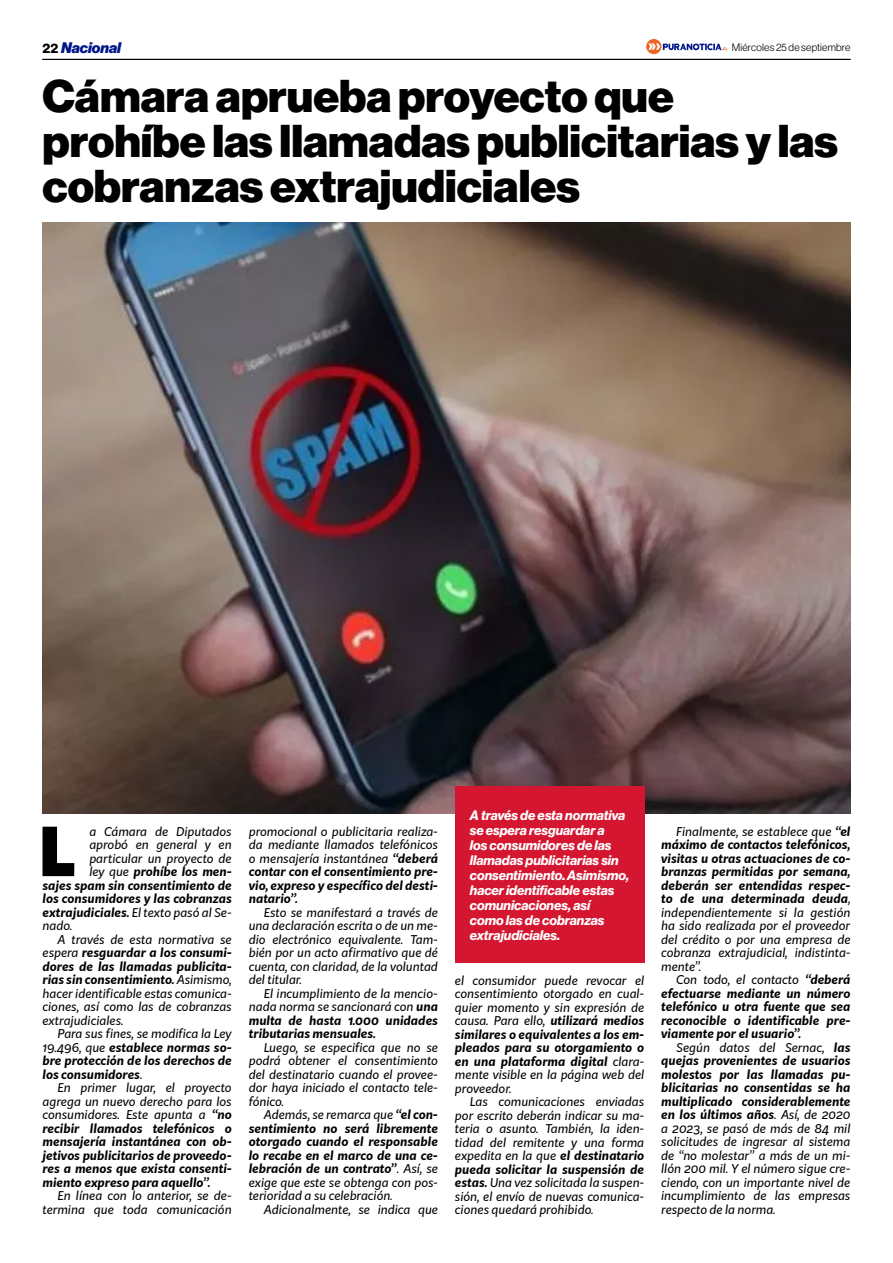
<style>
.page{position:relative;width:893px;height:1263px;background:#fff}
.page>*{position:absolute;margin:0;border:0;box-sizing:border-box;transform-origin:0 0}
.t1{font:900 66.3px "Kit Sans";color:#000}
.t2{font:45px/45px "N Haas Grotesk DS Pro 95 Blk";color:#000}
.t3{font:15px "N Haas Grotesk DS Pro 96 Blk It";color:#00178a}
.t4{font:13.5px/15px "N Haas Grotesk DS Pro 76 Bd It";color:#fff}
.t5{font:italic 12px/13.5px "Kit Sans";color:#000;text-align:justify}
.t6{font:italic 700 12px/13.5px "Kit Sans";color:#000;text-align:justify}
.t7{font:10.5px "N Haas Grotesk DS Pro 45 Lt";letter-spacing:.015em;color:#000}
.s1{font-family:"N Haas Grotesk DS Pro 75 Bd";font-size:13.5px;color:#000}
.s2{font-weight:400}
.s3{font-weight:700}
</style>
<div class="page">
<hr style="left:43px;top:59px;width:807px;height:1px;background:#000">
<svg style="left:646px;top:39px;width:82px;height:15px"></svg>
<img style="left:43px;top:223px;width:807px;height:591px">
<div style="left:455px;top:787px;width:189px;height:176px;background:#d41630"></div>
<p class="t3" style="left:43px;top:39px;width:80px"><span class="s1">22</span> Nacional</p>
<p class="t7" style="left:732px;top:41px;width:120px">Miércoles 25 de septiembre</p>
<h2 class="t2" style="left:43px;top:74px;width:797px">Cámara aprueba proyecto que prohíbe las llamadas publicitarias y las cobranzas extrajudiciales</h2>
<h1 class="t1" style="left:39px;top:791px;width:39px">L</h1>
<p class="t5" style="left:89px;top:824px;width:144px">a Cámara de Diputados</p>
<p class="t5" style="left:89px;top:837px;width:144px">aprobó en general y en</p>
<p class="t5" style="left:89px;top:851px;width:144px">particular un proyecto de</p>
<p class="t6" style="left:89px;top:864px;width:144px"><span class="s2">ley que</span> prohíbe los men-</p>
<p class="t6" style="left:43px;top:877px;width:191px">sajes spam sin consentimiento de</p>
<p class="t6" style="left:43px;top:891px;width:191px">los consumidores y las cobranzas</p>
<p class="t6" style="left:43px;top:904px;width:191px">extrajudiciales. <span class="s2">El texto pasó al Se-</span></p>
<p class="t5" style="left:43px;top:918px;width:31px">nado.</p>
<p class="t5" style="left:58px;top:932px;width:176px">A través de esta normativa se</p>
<p class="t6" style="left:43px;top:945px;width:191px"><span class="s2">espera</span> resguardar a los consumi-</p>
<p class="t6" style="left:43px;top:958px;width:191px">dores de las llamadas publicita-</p>
<p class="t6" style="left:43px;top:972px;width:191px">rias sin consentimiento. <span class="s2">Asimismo,</span></p>
<p class="t5" style="left:43px;top:986px;width:191px">hacer identificable estas comunica-</p>
<p class="t5" style="left:43px;top:999px;width:191px">ciones, así como las de cobranzas</p>
<p class="t5" style="left:43px;top:1013px;width:83px">extrajudiciales.</p>
<p class="t5" style="left:58px;top:1026px;width:176px">Para sus fines, se modifica la Ley</p>
<p class="t6" style="left:43px;top:1039px;width:191px"><span class="s2">19.496, que</span> establece normas so-</p>
<p class="t6" style="left:43px;top:1053px;width:191px">bre protección de los derechos de</p>
<p class="t6" style="left:43px;top:1066px;width:101px">los consumidores<span class="s2">.</span></p>
<p class="t5" style="left:58px;top:1080px;width:176px">En primer lugar, el proyecto</p>
<p class="t5" style="left:43px;top:1094px;width:191px">agrega un nuevo derecho para los</p>
<p class="t5" style="left:43px;top:1107px;width:191px">consumidores. Este apunta a <span class="s3">“no</span></p>
<p class="t6" style="left:43px;top:1120px;width:191px">recibir llamados telefónicos o</p>
<p class="t6" style="left:43px;top:1134px;width:191px">mensajería instantánea con ob-</p>
<p class="t6" style="left:43px;top:1147px;width:191px">jetivos publicitarios de proveedo-</p>
<p class="t6" style="left:43px;top:1161px;width:191px">res a menos que exista consenti-</p>
<p class="t6" style="left:43px;top:1174px;width:170px">miento expreso para aquello”.</p>
<p class="t5" style="left:43px;top:1188px;width:191px;text-align:right">En línea con lo anterior, se de&shy;termina que toda comunicación</p>
<p class="t5" style="left:249px;top:824px;width:191px">promocional o publicitaria realiza&shy;da mediante llamados telefónicos o mensajería instantánea <span class="s3">“deberá contar con el consentimiento pre&shy;vio, expreso y específico del desti&shy;natario”.</span></p>
<p class="t5" style="left:249px;top:905px;width:191px;text-indent:15px">Esto se manifestará a través de una declaración escrita o de un me&shy;dio electrónico equivalente. Tam&shy;bién por un acto afirmativo que dé cuenta, con claridad, de la voluntad del titular.</p>
<p class="t5" style="left:249px;top:986px;width:191px;text-indent:15px">El incumplimiento de la mencio&shy;nada norma se sancionará con <span class="s3">una multa de hasta 1.000 unidades tributarias mensuales.</span></p>
<p class="t5" style="left:249px;top:1040px;width:191px;text-indent:15px">Luego, se especifica que no se podrá obtener el consentimiento del destinatario cuando el provee&shy;dor haya iniciado el contacto tele&shy;fónico.</p>
<p class="t6" style="left:249px;top:1107px;width:191px;text-indent:15px"><span class="s2">Además, se remarca que</span> “el con&shy;sentimiento no será libremente otorgado cuando el responsable lo recabe en el marco de una ce&shy;lebración de un contrato”<span class="s2">. Así, se exige que este se obtenga con pos&shy;terioridad a su celebración.</span></p>
<p class="t5" style="left:264px;top:1202px;width:176px">Adicionalmente, se indica que</p>
<p class="t4" style="left:470px;top:808px;width:161px">A través de esta normativa se espera resguardar a<br>los consumidores de las llamadas publicitarias sin consentimiento. Asimismo, hacer identificable estas comunicaciones, así<br>como las de cobranzas extrajudiciales.</p>
<p class="t5" style="left:455px;top:973px;width:191px">el consumidor puede revocar el consentimiento otorgado en cual&shy;quier momento y sin expresión de causa. Para ello, <span class="s3">utilizará medios similares o equivalentes a los em&shy;pleados para su otorgamiento o en una plataforma digital</span> clara&shy;mente visible en la página web del proveedor.</p>
<p class="t5" style="left:455px;top:1094px;width:191px;text-indent:15px">Las comunicaciones enviadas por escrito deberán indicar su ma&shy;teria o asunto. También, la iden&shy;tidad del remitente y una forma expedita en la que <span class="s3">el destinatario pueda solicitar la suspensión de estas.</span> Una vez solicitada la suspen&shy;sión, el envío de nuevas comunica&shy;ciones quedará prohibido.</p>
<p class="t5" style="left:661px;top:824px;width:191px;text-indent:15px">Finalmente, se establece que <span class="s3">“el máximo de contactos telefónicos, visitas u otras actuaciones de co&shy;branzas permitidas por semana, deberán ser entendidas respec&shy;to de una determinada deuda</span>, independientemente si la gestión ha sido realizada por el proveedor del crédito o por una empresa de cobranza extrajudicial, indistinta&shy;mente”.</p>
<p class="t6" style="left:661px;top:972px;width:191px;text-indent:15px"><span class="s2">Con todo, el contacto</span> “deberá efectuarse mediante un número telefónico u otra fuente que sea reconocible o identificable pre&shy;viamente por el usuario’’.</p>
<p class="t5" style="left:661px;top:1040px;width:191px;text-indent:15px">Según datos del Sernac, <span class="s3">las quejas provenientes de usuarios molestos por las llamadas pu&shy;blicitarias no consentidas se ha multiplicado considerablemente en los últimos años</span>. Así, de 2020 a 2023, se pasó de más de 84 mil solicitudes de ingresar al sistema de “no molestar” a más de un mi&shy;llón 200 mil. Y el número sigue cre&shy;ciendo, con un importante nivel de incumplimiento de las empresas respecto de la norma.</p>
</div>
